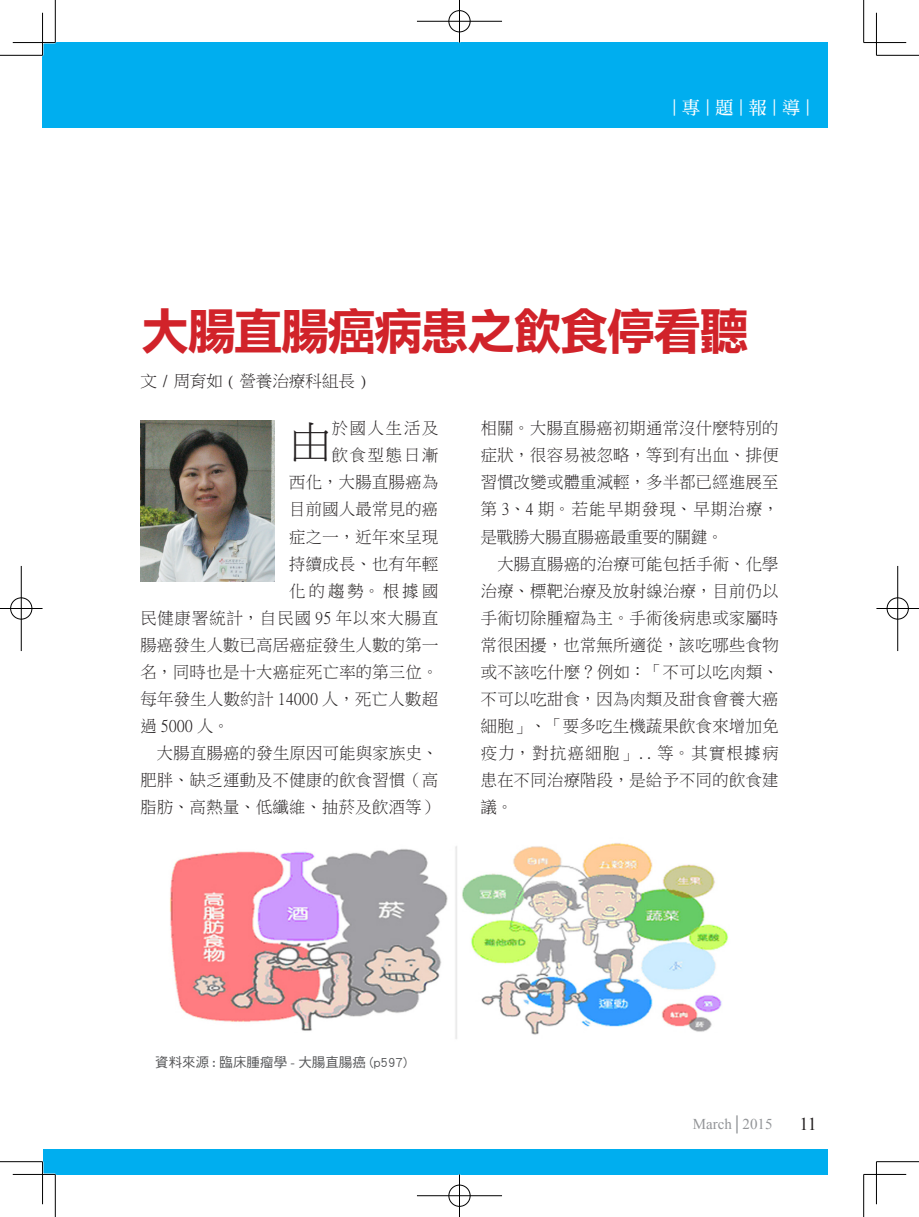
<style>
.page{position:relative;width:919px;height:1217px;background:#fff}
.page>*{position:absolute;margin:0;border:0;box-sizing:border-box;transform-origin:0 0}
.t1{font:49.5px "DF Li Hei Bd HK BF";letter-spacing:-.06em;color:#d1232a}
.t2{font:43.5px "Ming Li U";color:#231f20}
.t3{font:18px "DF Ming Std W7";color:#fff}
.t4{font:18px "Times New Roman";color:#231f20}
.t5{font:16.5px/27px "Ming Li U";letter-spacing:.025em;color:#231f20;text-align:justify}
.t6{font:16.5px "Ming Li U";letter-spacing:.065em;color:#231f20}
.t7{font:16.5px "Ming Li U";color:#231f20}
.t8{font:15px "Times New Roman";color:#939598}
.t9{font:13.5px "DF Hei Std W5";color:#57585a}
</style>
<div class="page">
<div style="left:43px;top:43px;width:784px;height:85px;background:#00aeef"></div>
<div style="left:43px;top:1148px;width:784px;height:26px;background:#00aeef"></div>
<img style="left:140px;top:420px;width:134px;height:161px">
<img style="left:170px;top:843px;width:559px;height:196px">
<hr style="left:0;top:55px;width:43px;height:1px;background:#000">
<hr style="left:876px;top:55px;width:42px;height:1px;background:#000">
<hr style="left:0;top:1161px;width:43px;height:1px;background:#000">
<hr style="left:876px;top:1161px;width:42px;height:1px;background:#000">
<hr style="left:55px;top:0;width:1px;height:43px;background:#000">
<hr style="left:55px;top:1174px;width:1px;height:42px;background:#000">
<hr style="left:863px;top:0;width:1px;height:43px;background:#000">
<hr style="left:863px;top:1174px;width:1px;height:42px;background:#000">
<hr style="left:13px;top:42px;width:42px;height:1px;background:#000">
<hr style="left:863px;top:42px;width:43px;height:1px;background:#000">
<hr style="left:13px;top:1173px;width:42px;height:1px;background:#000">
<hr style="left:863px;top:1173px;width:43px;height:1px;background:#000">
<hr style="left:42px;top:13px;width:1px;height:42px;background:#000">
<hr style="left:42px;top:1161px;width:1px;height:42px;background:#000">
<hr style="left:876px;top:13px;width:1px;height:42px;background:#000">
<hr style="left:876px;top:1161px;width:1px;height:42px;background:#000">
<div style="left:448px;top:10px;width:23px;height:23px;border:2px solid #fff;border-radius:50%"></div>
<hr style="left:417px;top:20px;width:85px;height:2px;background:#fff">
<hr style="left:458px;top:0;width:2px;height:43px;background:#fff">
<div style="left:448px;top:10px;width:22px;height:22px;border:1px solid #000;border-radius:50%"></div>
<hr style="left:417px;top:21px;width:85px;height:1px;background:#000">
<hr style="left:459px;top:0;width:1px;height:43px;background:#000">
<div style="left:448px;top:1183px;width:23px;height:23px;border:2px solid #fff;border-radius:50%"></div>
<hr style="left:417px;top:1194px;width:85px;height:2px;background:#fff">
<hr style="left:458px;top:1174px;width:2px;height:42px;background:#fff">
<div style="left:448px;top:1184px;width:22px;height:22px;border:1px solid #000;border-radius:50%"></div>
<hr style="left:417px;top:1195px;width:85px;height:1px;background:#000">
<hr style="left:459px;top:1174px;width:1px;height:42px;background:#000">
<div style="left:10px;top:596px;width:23px;height:24px;border:2px solid #fff;border-radius:50%"></div>
<hr style="left:0;top:607px;width:43px;height:2px;background:#fff">
<hr style="left:20px;top:566px;width:2px;height:85px;background:#fff">
<div style="left:10px;top:597px;width:22px;height:22px;border:1px solid #000;border-radius:50%"></div>
<hr style="left:0;top:608px;width:43px;height:1px;background:#000">
<hr style="left:21px;top:566px;width:1px;height:85px;background:#000">
<div style="left:886px;top:596px;width:23px;height:24px;border:2px solid #fff;border-radius:50%"></div>
<hr style="left:876px;top:607px;width:42px;height:2px;background:#fff">
<hr style="left:896px;top:566px;width:2px;height:85px;background:#fff">
<div style="left:886px;top:597px;width:22px;height:22px;border:1px solid #000;border-radius:50%"></div>
<hr style="left:876px;top:608px;width:42px;height:1px;background:#000">
<hr style="left:897px;top:566px;width:1px;height:85px;background:#000">
<p class="t3" style="left:665px;top:97px;width:153px">︱專︱題︱報︱導︱</p>
<p class="t1" style="left:140px;top:306px;width:609px">大腸直腸癌病患之飲食停看聽</p>
<p class="t7" style="left:140px;top:373px;width:228px">文 / 周育如 ( 營養治療科組長 )</p>
<p class="t2" style="left:289px;top:420px;width:44px">由</p>
<p class="t5" style="left:332px;top:415px;width:108px">於國人生活及</p>
<p class="t5" style="left:332px;top:442px;width:108px">飲食型態日漸</p>
<p class="t5" style="left:289px;top:469px;width:150px">西化，大腸直腸癌為</p>
<p class="t5" style="left:289px;top:496px;width:150px">目前國人最常見的癌</p>
<p class="t5" style="left:289px;top:523px;width:150px">症之一，近年來呈現</p>
<p class="t5" style="left:289px;top:550px;width:150px">持續成長、也有年輕</p>
<p class="t5" style="left:289px;top:577px;width:150px">化的趨勢。根據國</p>
<p class="t6" style="left:140px;top:609px;width:299px">民健康署統計，自民國 95 年以來大腸直</p>
<p class="t5" style="left:140px;top:631px;width:299px">腸癌發生人數已高居癌症發生人數的第一</p>
<p class="t5" style="left:140px;top:658px;width:299px">名，同時也是十大癌症死亡率的第三位。</p>
<p class="t5" style="left:140px;top:685px;width:299px">每年發生人數約計 14000 人，死亡人數超</p>
<p class="t5" style="left:140px;top:712px;width:90px">過 5000 人。</p>
<p class="t5" style="left:140px;top:739px;width:299px">　大腸直腸癌的發生原因可能與家族史、肥胖、缺乏運動及不健康的飲食習慣（高脂肪、高熱量、低纖維、抽菸及飲酒等）</p>
<p class="t5" style="left:480px;top:415px;width:299px">相關。大腸直腸癌初期通常沒什麼特別的症狀，很容易被忽略，等到有出血、排便習慣改變或體重減輕，多半都已經進展至第 3、4 期。若能早期發現、早期治療，是戰勝大腸直腸癌最重要的關鍵。</p>
<p class="t5" style="left:480px;top:550px;width:299px">　大腸直腸癌的治療可能包括手術、化學治療、標靶治療及放射線治療，目前仍以手術切除腫瘤為主。手術後病患或家屬時常很困擾，也常無所適從，該吃哪些食物或不該吃什麼？例如：「不可以吃肉類、不可以吃甜食，因為肉類及甜食會養大癌細胞」、「要多吃生機蔬果飲食來增加免疫力，對抗癌細胞」.. 等。其實根據病患在不同治療階段，是給予不同的飲食建議。</p>
<p class="t9" style="left:155px;top:1054px;width:253px">資料來源 : 臨床腫瘤學 - 大腸直腸癌 (p597)</p>
<p class="t8" style="left:692px;top:1113px;width:81px">March│2015</p>
<p class="t4" style="left:799px;top:1111px;width:19px">11</p>
</div>
